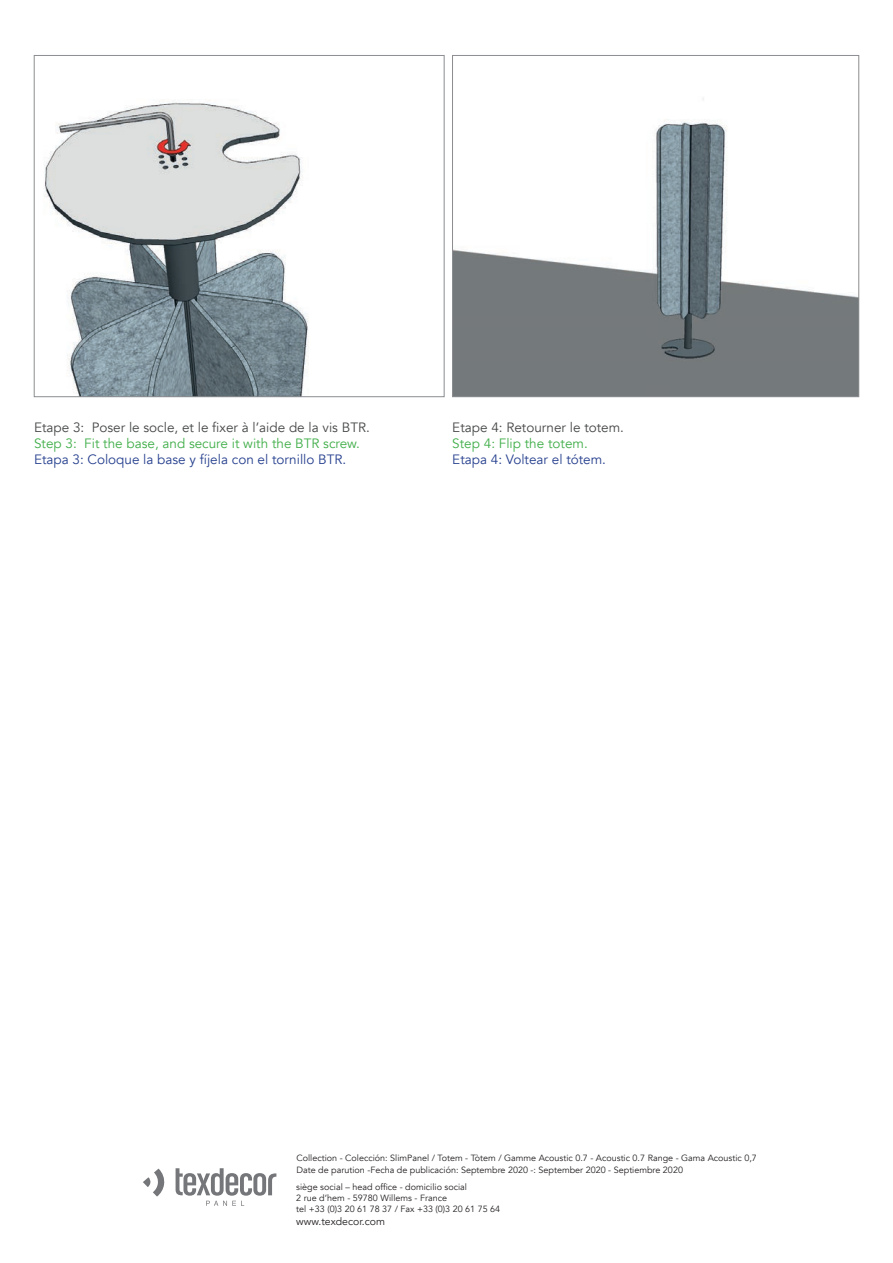
<style>
.page{position:relative;width:893px;height:1263px;background:#fff}
.page>*{position:absolute;margin:0;border:0;box-sizing:border-box;transform-origin:0 0}
.t1{font:13.5px "Avenir";color:#454647}
.t2{font:13.5px "Avenir";color:#253f8e}
.t3{font:13.5px "Avenir";color:#40ae49}
.t4{font:10.5px "Avenir";color:#231f20}
.t5{font:9px/10.8px "Avenir";color:#231f20}
</style>
<div class="page">
<svg style="left:143px;top:1168px;width:22px;height:28px"></svg>
<svg style="left:176px;top:1168px;width:100px;height:38px"></svg>
<img style="left:44px;top:100px;width:265px;height:295px">
<div style="left:34px;top:55px;width:410px;height:342px;border:1px solid #8b8d90"></div>
<img style="left:454px;top:98px;width:403px;height:297px">
<div style="left:452px;top:55px;width:407px;height:342px;border:1px solid #8b8d90"></div>
<h1 class="t1" style="left:34px;top:419px;width:337px">Etape 3: Poser le socle, et le fixer à l’aide de la vis BTR.</h1>
<h1 class="t3" style="left:34px;top:435px;width:328px">Step 3: Fit the base, and secure it with the BTR screw.</h1>
<h1 class="t2" style="left:34px;top:451px;width:314px">Etapa 3: Coloque la base y fíjela con el tornillo BTR.</h1>
<h1 class="t1" style="left:452px;top:419px;width:173px">Etape 4: Retourner le totem.</h1>
<h1 class="t3" style="left:452px;top:435px;width:137px">Step 4: Flip the totem.</h1>
<h1 class="t2" style="left:452px;top:451px;width:155px">Etapa 4: Voltear el tótem.</h1>
<p class="t5" style="left:296px;top:1152px;width:462px;line-height:12px">Collection - Colección: SlimPanel / Totem - Tòtem / Gamme Acoustic 0.7 - Acoustic 0.7 Range - Gama Acoustic 0,7<br>Date de parution -Fecha de publicación: Septembre 2020 -: September 2020 - Septiembre 2020</p>
<p class="t5" style="left:296px;top:1182px;width:205px">siège social – head office - domicilio social<br>2 rue d’hem - 59780 Willems - France<br>tel +33 (0)3 20 61 78 37 / Fax +33 (0)3 20 61 75 64</p>
<p class="t4" style="left:296px;top:1215px;width:90px">www.texdecor.com</p>
</div>
